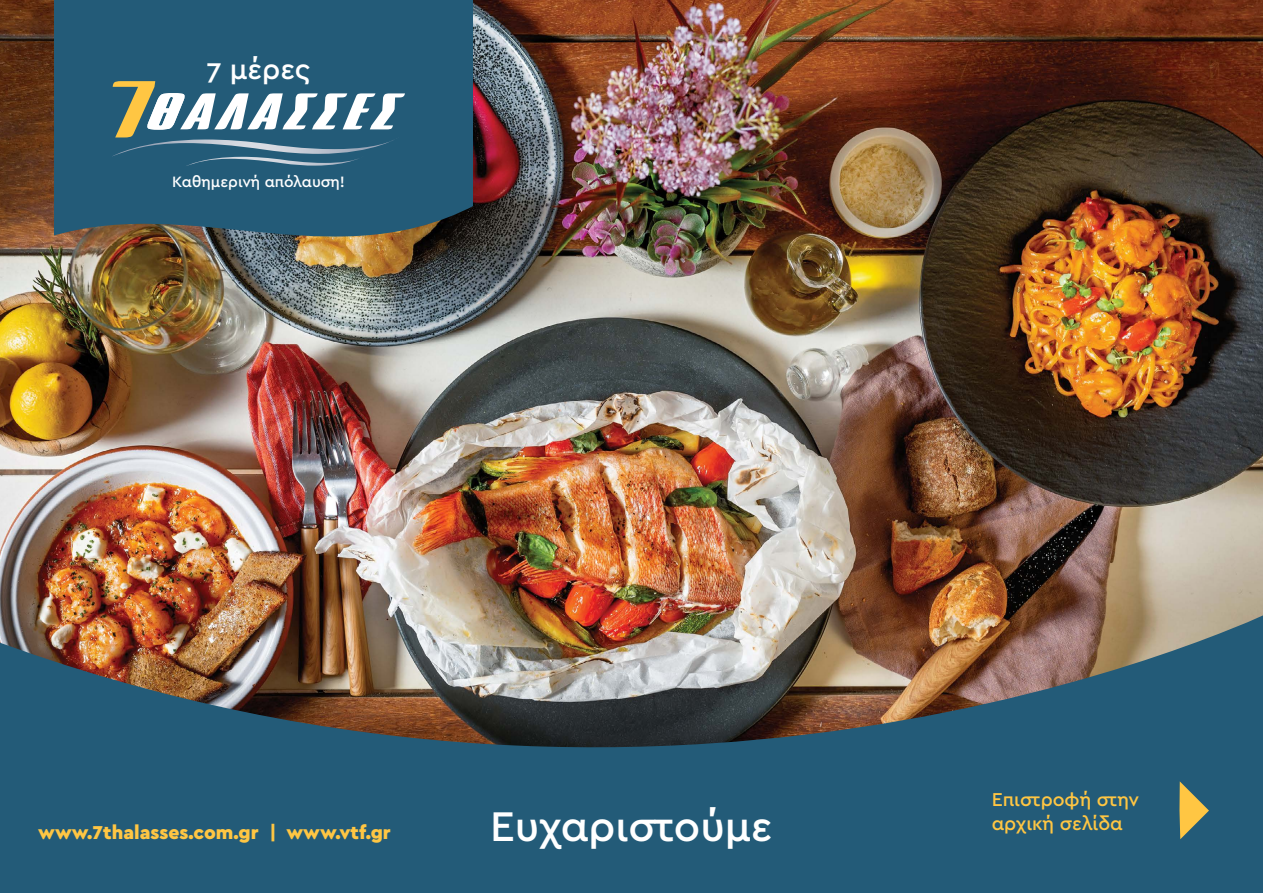
<style>
.page{position:relative;width:1263px;height:893px;background:#fff}
.page>*{position:absolute;margin:0;border:0;box-sizing:border-box;transform-origin:0 0}
.t1{font:500 43.35px "Cera GR";color:#fff}
.t2{font:500 29.4px "Cera GR";color:#fff}
.t3{font:900 19.5px "Cera GR";color:#ffc643}
.t4{font:500 19.5px/23.4px "Cera GR";color:#ffc643}
.t5{font:500 15.75px "Cera GR";color:#fff}
</style>
<div class="page">
<img style="left:0;top:0;width:1263px;height:604px">
<img style="left:0;top:604px;width:1263px;height:289px">
<svg style="left:1179px;top:781px;width:30px;height:58px;background:#8e8f5d"></svg>
<div style="left:54px;top:0;width:418px;height:238px;background:#235b78"></div>
<svg style="left:112px;top:81px;width:293px;height:85px"></svg>
<h2 class="t2" style="left:206px;top:52px;width:105px">7 μέρες</h2>
<p class="t5" style="left:172px;top:172px;width:174px">Καθημερινή απόλαυση!</p>
<p class="t3" style="left:38px;top:822px;width:354px">www.7thalasses.com.gr | www.vtf.gr</p>
<h1 class="t1" style="left:490px;top:802px;width:284px">Ευχαριστούμε</h1>
<p class="t4" style="left:992px;top:788px;width:149px">Επιστροφή στην αρχική σελίδα</p>
</div>
